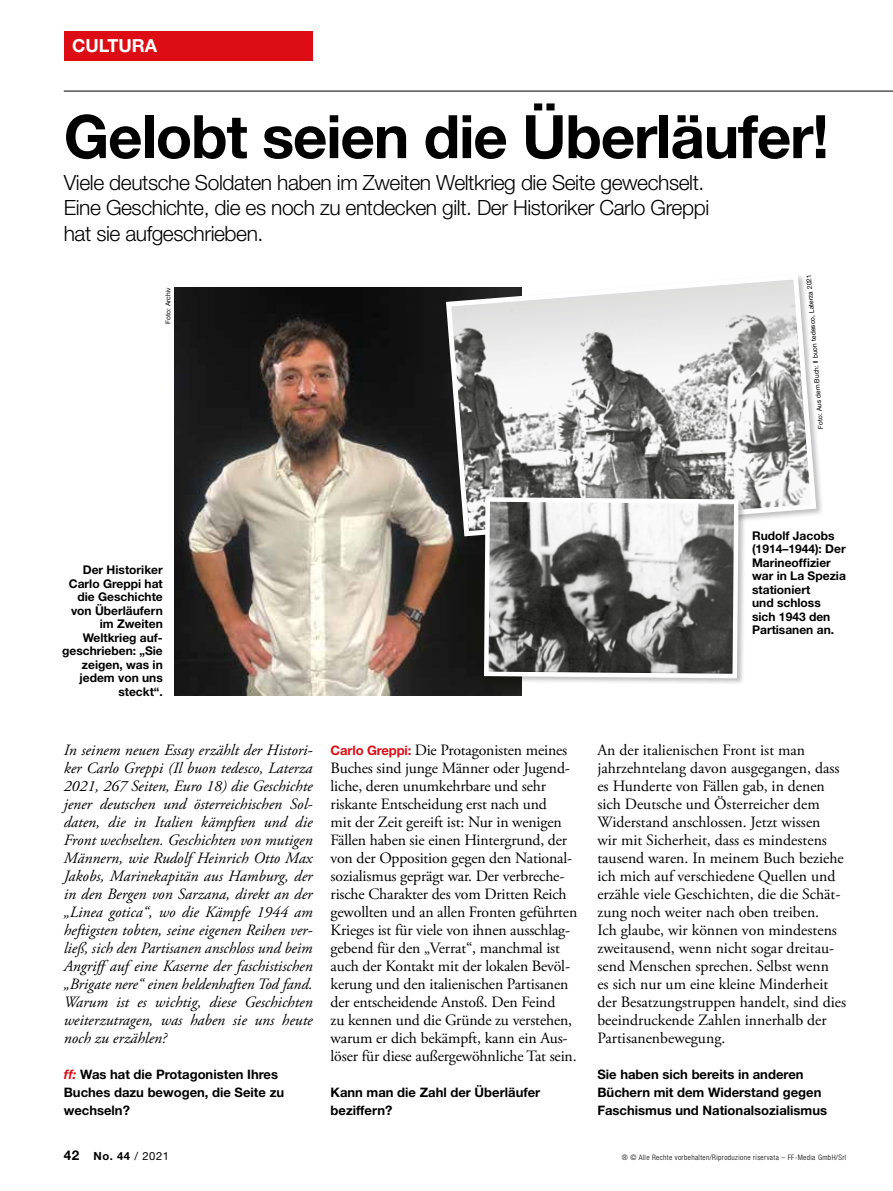
<style>
.page{position:relative;width:893px;height:1191px;background:#fff}
.page>*{position:absolute;margin:0;border:0;box-sizing:border-box;transform-origin:0 0}
.t1{font:700 60px "Helvetica Neue LT Std";letter-spacing:-.02em;color:#000}
.t2{font:300 21px/25.5px "Helvetica Neue LT Std";letter-spacing:-.02em;color:#000}
.t3{font:700 18px "Helvetica Neue LT Std";color:#fff}
.t4{font:15.75px/18px "Adobe Garamond Pro";letter-spacing:-.01em;color:#000}
.t5{font:italic 15.75px/18px "Adobe Garamond Pro";color:#000;text-align:justify}
.t6{font:700 13.05px/18px "Helvetica Neue LT Std";color:#000}
.t7{font:700 12px/13.5px "Helvetica Neue LT Std";color:#000;text-align:right}
.t8{font:700 11.25px "Helvetica Neue LT Std";color:#000}
.t9{font:300 condensed 7.5px "Helvetica Neue LT Std";letter-spacing:.05em;color:#000}
.t10{font:6.75px "Helvetica Neue LT Std";color:#000}
.s1{font-style:italic;color:#dc0d15}
.s2{font-family:"Helvetica Neue LT Std";font-weight:700;font-size:13.05px;color:#dc0d15}
.s3{font-size:13.5px}
.s4{font-weight:400}
</style>
<div class="page">
<hr style="left:64px;top:91px;width:829px;height:1px;background:#000">
<div style="left:64px;top:31px;width:249px;height:29px;background:#dc0d15"></div>
<img style="left:174px;top:287px;width:347px;height:408px">
<svg style="left:443px;top:275px;width:376px;height:264px"></svg>
<div style="left:482px;top:495px;width:264px;height:190px;background:#000;opacity:.26"></div>
<svg style="left:482px;top:495px;width:259px;height:185px"></svg>
<p class="t3" style="left:72px;top:34px;width:87px">CULTURA</p>
<h1 class="t1" style="left:64px;top:100px;width:767px">Gelobt seien die Überläufer!</h1>
<h2 class="t2" style="left:64px;top:169px;width:647px">Viele deutsche Soldaten haben im Zweiten Weltkrieg die Seite gewechselt.<br>Eine Geschichte, die es noch zu entdecken gilt. Der Historiker Carlo Greppi hat sie aufgeschrieben.</h2>
<p class="t10" style="left:164px;top:324px;width:38px;rotate:-90deg">Foto: Archiv</p>
<p class="t10" style="left:817px;top:429px;width:157px;rotate:-95deg">Foto: Aus dem Buch: Il buon tedesco, Laterza 2021</p>
<p class="t7" style="left:62px;top:563px;width:102px">Der Historiker<br>Carlo Greppi hat die Geschichte von Überläufern im Zweiten<br>Weltkrieg auf&shy;geschrieben: „Sie zeigen, was in jedem von uns steckt“.</p>
<p class="t5" style="left:64px;top:741px;width:250px">In seinem neuen Essay erzählt der Histori&shy;ker Carlo Greppi (Il buon tedesco, Laterza 2021, 267 Seiten, Euro 18) die Geschichte jener deutschen und österreichischen Sol&shy;daten, die in Italien kämpften und die Front wechselten. Geschichten von mutigen Männern, wie Rudolf Heinrich Otto Max Jakobs, Marinekapitän aus Hamburg, der in den Bergen von Sarzana, direkt an der „Linea gotica“, wo die Kämpfe 1944 am heftigsten tobten, seine eigenen Reihen ver&shy;ließ, sich den Partisanen anschloss und beim Angriffauf eine Kaserne der faschistischen „Brigate nere“ einen heldenhaften Tod fand.<br>Warum ist es wichtig, diese Geschichten weiterzutragen, was haben sie uns heute noch zu erzählen?</p>
<p class="t6" style="left:64px;top:1064px;width:222px"><span class="s1">ff:</span> Was hat die Protagonisten Ihres<br>Buches dazu bewogen, die Seite zu wechseln?</p>
<p class="t4" style="left:331px;top:741px;width:248px"><span class="s2">Carlo Greppi:</span> Die Protagonisten meines Buches sind junge Männer oder Jugend&shy;liche, deren unumkehrbare und sehr riskante Entscheidung erst nach und<br>mit der Zeit gereift ist: Nur in wenigen Fällen haben sie einen Hintergrund, der von der Opposition gegen den National&shy;sozialismus geprägt war. Der verbreche&shy;rische Charakter des vom Dritten Reich gewollten und an allen Fronten geführten Krieges ist für viele von ihnen ausschlag&shy;gebend für den „Verrat“, manchmal ist auch der Kontakt mit der lokalen Bevöl&shy;kerung und den italienischen Partisanen der entscheidende Anstoß. Den Feind<br>zu kennen und die Gründe zu verstehen, warum er dich bekämpft, kann ein Aus&shy;löser für diese außergewöhnliche Tat sein.</p>
<p class="t6" style="left:331px;top:1082px;width:211px">Kann man die Zahl der Überläufer beziffern?</p>
<p class="t7" style="left:752px;top:528px;width:95px;text-align:left">Rudolf Jacobs (1914–1944): Der<br>Marineoffizier war in La Spezia stationiert<br>und schloss sich 1943 den<br>Partisanen an.</p>
<p class="t4" style="left:597px;top:741px;width:250px">An der italienischen Front ist man jahrzehntelang davon ausgegangen, dass es Hunderte von Fällen gab, in denen sich Deutsche und Österreicher dem Widerstand anschlossen. Jetzt wissen<br>wir mit Sicherheit, dass es mindestens tausend waren. In meinem Buch beziehe ich mich auf verschiedene Quellen und erzähle viele Geschichten, die die Schät&shy;zung noch weiter nach oben treiben.<br>Ich glaube, wir können von mindestens zweitausend, wenn nicht sogar dreitau&shy;send Menschen sprechen. Selbst wenn<br>es sich nur um eine kleine Minderheit der Besatzungstruppen handelt, sind dies beeindruckende Zahlen innerhalb der Partisanenbewegung.</p>
<p class="t6" style="left:597px;top:1064px;width:231px">Sie haben sich bereits in anderen<br>Büchern mit dem Widerstand gegen<br>Faschismus und Nationalsozialismus</p>
<p class="t8" style="left:64px;top:1148px;width:107px"><span class="s3">42</span> No. 44 <span class="s4">/ 2021</span></p>
<p class="t9" style="left:622px;top:1152px;width:226px">® © Alle Rechte vorbehalten/Riproduzione riservata – FF-Media GmbH/Srl</p>
</div>
